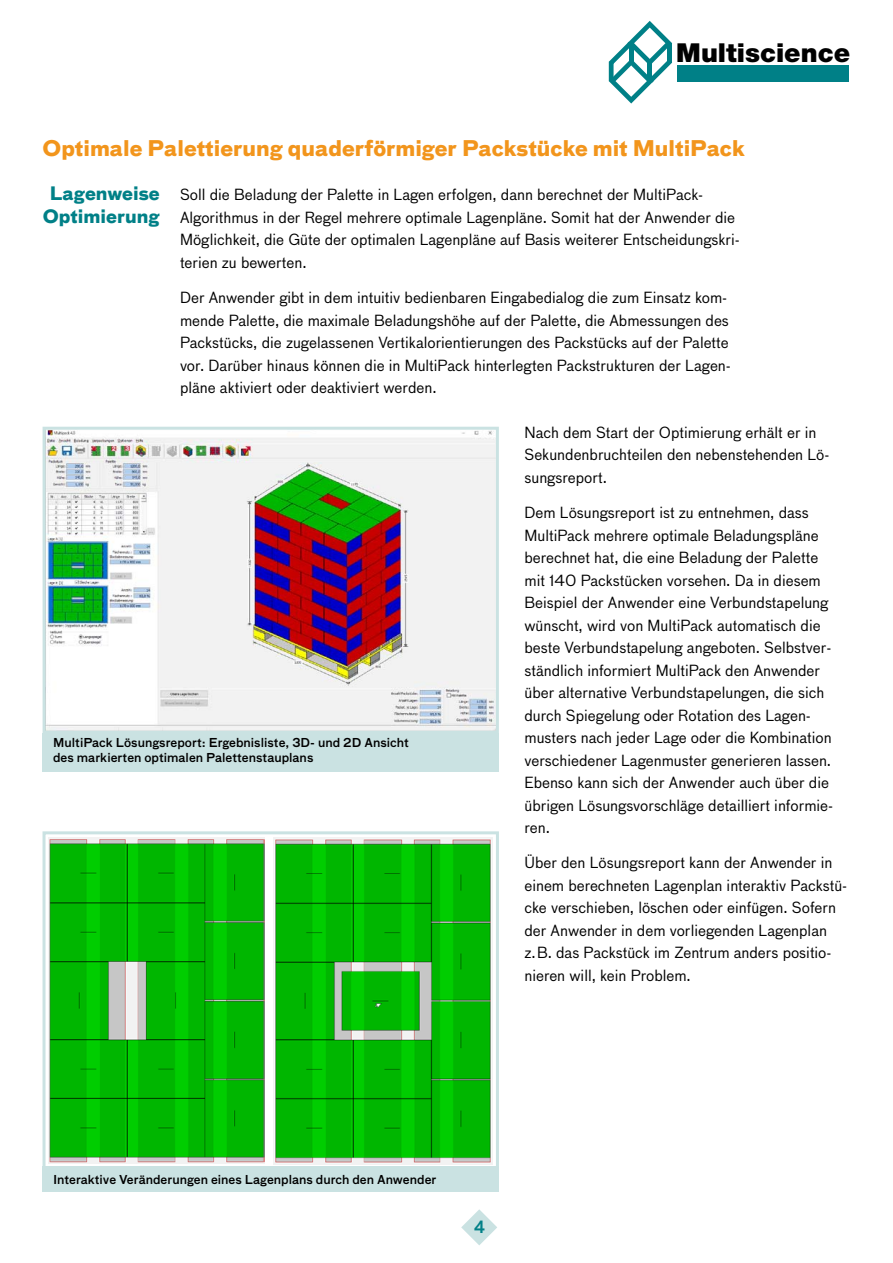
<style>
.page{position:relative;width:893px;height:1263px;background:#fff}
.page>*{position:absolute;margin:0;border:0;box-sizing:border-box;transform-origin:0 0}
.t1{font:900 26.1px "Helvetica Neue";color:#000}
.t2{font:700 21px "Bau LF";color:#f2951c}
.t3{font:700 18px/22.5px "Bau LF";color:#008087;text-align:center}
.t4{font:500 16.5px "Bau LF";color:#008087}
.t5{font:15px/22.5px "Bau LF";color:#000}
.t6{font:500 12px/15px "Bau LF";color:#000}
</style>
<div class="page">
<svg style="left:461px;top:1209px;width:36px;height:36px"></svg>
<img style="left:47px;top:431px;width:448px;height:299px">
<div style="left:43px;top:427px;width:456px;height:307px;border:3px solid #cae2e2"></div>
<img style="left:48px;top:838px;width:217px;height:325px">
<img style="left:274px;top:838px;width:218px;height:326px">
<div style="left:43px;top:733px;width:456px;height:38px;background:#cae2e2"></div>
<div style="left:43px;top:831px;width:456px;height:339px;border:3px solid #cae2e2"></div>
<div style="left:43px;top:1166px;width:456px;height:26px;background:#cae2e2"></div>
<svg style="left:609px;top:21px;width:63px;height:83px"></svg>
<hr style="left:629px;top:44px;width:4px;height:19px;background:#008087">
<div style="left:647px;top:61px;width:5px;height:18px;background:#008087"></div>
<div style="left:678px;top:65px;width:171px;height:17px;background:#008087"></div>
<h1 class="t1" style="left:676px;top:37px;width:175px">Multiscience</h1>
<h2 class="t2" style="left:43px;top:133px;width:704px">Optimale Palettierung quaderförmiger Packstücke mit MultiPack</h2>
<p class="t3" style="left:43px;top:183px;width:119px">Lagenweise<br>Optimierung</p>
<p class="t5" style="left:180px;top:184px;width:561px">Soll die Beladung der Palette in Lagen erfolgen, dann berechnet der MultiPack-Algorithmus in der Regel mehrere optimale Lagenpläne. Somit hat der Anwender die Möglichkeit, die Güte der optimalen Lagenpläne auf Basis weiterer Entscheidungskri&shy;terien zu bewerten.</p>
<p class="t5" style="left:180px;top:287px;width:552px">Der Anwender gibt in dem intuitiv bedienbaren Eingabedialog die zum Einsatz kom&shy;mende Palette, die maximale Beladungshöhe auf der Palette, die Abmessungen des Packstücks, die zugelassenen Vertikalorientierungen des Packstücks auf der Palette vor. Darüber hinaus können die in MultiPack hinterlegten Packstrukturen der Lagen&shy;pläne aktiviert oder deaktiviert werden.</p>
<p class="t5" style="left:524px;top:421px;width:307px">Nach dem Start der Optimierung erhält er in<br>Sekundenbruchteilen den nebenstehenden Lö&shy;sungsreport.</p>
<p class="t5" style="left:524px;top:501px;width:310px">Dem Lösungsreport ist zu entnehmen, dass MultiPack mehrere optimale Beladungspläne berechnet hat, die eine Beladung der Palette mit 140 Packstücken vorsehen. Da in diesem Beispiel der Anwender eine Verbundstapelung wünscht, wird von MultiPack automatisch die beste Verbundstapelung angeboten. Selbstver&shy;ständlich informiert MultiPack den Anwender über alternative Verbundstapelungen, die sich durch Spiegelung oder Rotation des Lagen&shy;musters nach jeder Lage oder die Kombination verschiedener Lagenmuster generieren lassen.<br>Ebenso kann sich der Anwender auch über die übrigen Lösungsvorschläge detailliert informie&shy;ren.</p>
<p class="t5" style="left:524px;top:852px;width:324px">Über den Lösungsreport kann der Anwender in einem berechneten Lagenplan interaktiv Packstü&shy;cke verschieben, löschen oder einfügen. Sofern der Anwender in dem vorliegenden Lagenplan z.B. das Packstück im Zentrum anders positio&shy;nieren will, kein Problem.</p>
<p class="t6" style="left:53px;top:736px;width:357px">MultiPack Lösungsreport: Ergebnisliste, 3D- und 2D Ansicht des markierten optimalen Palettenstauplans</p>
<p class="t6" style="left:53px;top:1172px;width:385px">Interaktive Veränderungen eines Lagenplans durch den Anwender</p>
<p class="t4" style="left:474px;top:1215px;width:13px">4</p>
</div>
